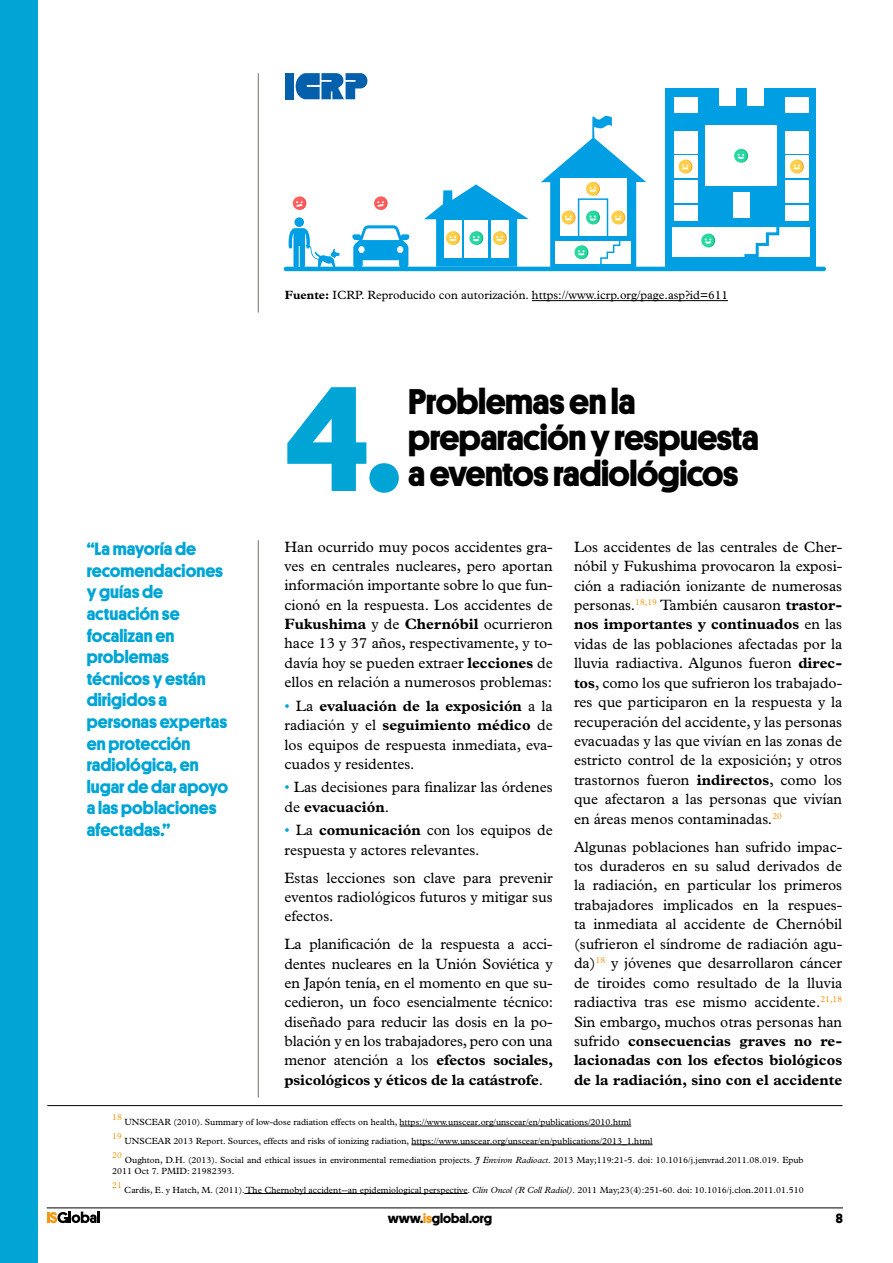
<style>
.page{position:relative;width:893px;height:1263px;background:#fff}
.page>*{position:absolute;margin:0;border:0;box-sizing:border-box;transform-origin:0 0}
.t1{font:700 150px "Platform";color:#00a5d5}
.t2{font:700 36px/36px "Platform";letter-spacing:-.015em;color:#000}
.t3{font:700 18px/21.6px "Platform";color:#00a5d5}
.text_base{font:15px/19.5px "Plantin";color:#000;text-align:justify}
.t4{font:700 13.5px "Platform";color:#000}
.text_base-2{font:12px "Plantin";color:#000}
.leyendas{font:9px/11.2px "Plantin";color:#000}
.leyendas-2{font:8.7px "Plantin";color:#f49712}
.s1{font-weight:700}
.s2{color:#00a5d5}
.s3{font-style:italic}
.s4{color:#f49712}
</style>
<div class="page">
<svg style="left:47px;top:1211px;width:53px;height:12px"></svg>
<hr style="left:47px;top:1207px;width:796px;height:1px;background:#000">
<svg style="left:283px;top:78px;width:543px;height:194px"></svg>
<div style="left:666px;top:88px;width:150px;height:179px;background:#009fe3"></div>
<div style="left:673px;top:227px;width:137px;height:30px;background:#fff"></div>
<div style="left:0;top:0;width:37px;height:1263px;background:#00a5d5"></div>
<hr style="left:258px;top:73px;width:1px;height:240px;background:#867b77">
<div style="left:285px;top:73px;width:9px;height:26px;background:#0460ab"></div>
<svg style="left:296px;top:73px;width:71px;height:26px"></svg>
<div style="left:294px;top:217px;width:10px;height:10px;background:#009fe3;border-radius:50%"></div>
<svg style="left:289px;top:228px;width:51px;height:39px"></svg>
<svg style="left:352px;top:225px;width:58px;height:42px"></svg>
<div style="left:293px;top:197px;width:13px;height:13px;background:#ff5e5e;border-radius:50%"></div>
<svg style="left:296px;top:197px;width:10px;height:13px"></svg>
<svg style="left:374px;top:197px;width:13px;height:13px"></svg>
<svg style="left:377px;top:197px;width:10px;height:13px"></svg>
<svg style="left:424px;top:184px;width:105px;height:83px"></svg>
<svg style="left:701px;top:234px;width:14px;height:13px"></svg>
<svg style="left:705px;top:234px;width:10px;height:13px"></svg>
<svg style="left:541px;top:115px;width:105px;height:152px"></svg>
<div style="left:674px;top:97px;width:24px;height:16px;background:#fff"></div>
<div style="left:785px;top:97px;width:24px;height:16px;background:#fff"></div>
<div style="left:674px;top:205px;width:24px;height:16px;background:#fff"></div>
<div style="left:785px;top:205px;width:24px;height:16px;background:#fff"></div>
<div style="left:674px;top:131px;width:24px;height:22px;background:#fff"></div>
<div style="left:785px;top:131px;width:24px;height:22px;background:#fff"></div>
<div style="left:674px;top:156px;width:24px;height:22px;background:#fff"></div>
<div style="left:785px;top:156px;width:24px;height:22px;background:#fff"></div>
<div style="left:674px;top:180px;width:24px;height:23px;background:#fff"></div>
<div style="left:785px;top:180px;width:24px;height:23px;background:#fff"></div>
<div style="left:719px;top:89px;width:16px;height:17px;background:#fff"></div>
<div style="left:733px;top:192px;width:16px;height:25px;background:#fff"></div>
<div style="left:747px;top:89px;width:17px;height:17px;background:#fff"></div>
<div style="left:705px;top:125px;width:72px;height:61px;background:#fff"></div>
<svg style="left:744px;top:227px;width:36px;height:30px"></svg>
<svg style="left:734px;top:149px;width:14px;height:14px"></svg>
<svg style="left:738px;top:149px;width:10px;height:14px"></svg>
<div style="left:678px;top:160px;width:14px;height:13px;background:#ffcf4a;border-radius:50%"></div>
<svg style="left:682px;top:160px;width:10px;height:13px"></svg>
<div style="left:790px;top:160px;width:14px;height:13px;background:#ffcf4a;border-radius:50%"></div>
<svg style="left:793px;top:160px;width:11px;height:13px"></svg>
<hr style="left:286px;top:267px;width:538px;height:4px;background:#009fe3">
<hr style="left:532px;top:300px;width:196px;height:1px;background:#000">
<hr style="left:258px;top:540px;width:1px;height:557px;background:#867b77">
<hr style="left:400px;top:1126px;width:231px;height:1px;background:#000">
<hr style="left:411px;top:1144px;width:241px;height:1px;background:#000">
<hr style="left:244px;top:1193px;width:224px;height:1px;background:#000">
<hr style="left:47px;top:1105px;width:795px;height:1px;background:#000">
<p class="text_base-2" style="left:285px;top:288px;width:445px"><span class="s1">Fuente:</span> ICRP. Reproducido con autorización. https://www.icrp.org/page.asp?id=611</p>
<p class="t3" style="left:87px;top:537px;width:143px">“La mayoría de recomendaciones y guías de actuación se focalizan en problemas técnicos y están dirigidos a personas expertas en protección radiológica, en lugar de dar apoyo a las poblaciones afectadas.”</p>
<p class="t1" style="left:285px;top:329px;width:117px">4.</p>
<p class="t2" style="left:408px;top:382px;width:352px">Problemas en la preparación y respuesta a eventos radiológicos</p>
<p class="text_base" style="left:284px;top:537px;width:270px">Han ocurrido muy pocos accidentes gra&shy;ves en centrales nucleares, pero aportan información importante sobre lo que fun&shy;cionó en la respuesta. Los accidentes de <span class="s1">Fukushima</span> y de <span class="s1">Chernóbil</span> ocurrieron hace 13 y 37 años, respectivamente, y to&shy;davía hoy se pueden extraer <span class="s1">lecciones</span> de ellos en relación a numerosos problemas:</p>
<p class="text_base" style="left:284px;top:696px;width:270px"><span class="s2">•</span> La <span class="s1">evaluación de la exposición</span> a la radiación y el <span class="s1">seguimiento médico</span> de los equipos de respuesta inmediata, eva&shy;cuados y residentes.</p>
<p class="text_base" style="left:284px;top:778px;width:270px"><span class="s2">•</span> Las decisiones para finalizar las órdenes de <span class="s1">evacuación</span>.</p>
<p class="text_base" style="left:284px;top:820px;width:270px"><span class="s2">•</span> La <span class="s1">comunicación</span> con los equipos de respuesta y actores relevantes.</p>
<p class="text_base" style="left:284px;top:868px;width:270px">Estas lecciones son clave para prevenir eventos radiológicos futuros y mitigar sus efectos.</p>
<p class="text_base" style="left:284px;top:934px;width:270px">La planificación de la respuesta a acci&shy;dentes nucleares en la Unión Soviética y en Japón tenía, en el momento en que su&shy;cedieron, un foco esencialmente técnico: diseñado para reducir las dosis en la po&shy;blación y en los trabajadores, pero con una menor atención a los <span class="s1">efectos sociales, psicológicos y éticos de la catástrofe</span>.</p>
<p class="text_base" style="left:574px;top:537px;width:270px">Los accidentes de las centrales de Cher&shy;nóbil y Fukushima provocaron la exposi&shy;ción a radiación ionizante de numerosas personas.<sup>18,19</sup> También causaron <span class="s1">trastor&shy;nos importantes y continuados</span> en las vidas de las poblaciones afectadas por la lluvia radiactiva. Algunos fueron <span class="s1">direc&shy;tos</span>, como los que sufrieron los trabajado&shy;res que participaron en la respuesta y la recuperación del accidente, y las personas evacuadas y las que vivían en las zonas de estricto control de la exposición; y otros trastornos fueron <span class="s1">indirectos</span>, como los que afectaron a las personas que vivían en áreas menos contaminadas.<sup>20</sup></p>
<p class="text_base" style="left:574px;top:837px;width:270px">Algunas poblaciones han sufrido impac&shy;tos duraderos en su salud derivados de la radiación, en particular los primeros trabajadores implicados en la respues&shy;ta inmediata al accidente de Chernóbil (sufrieron el síndrome de radiación agu&shy;da)<sup>18</sup> y jóvenes que desarrollaron cáncer de tiroides como resultado de la lluvia radiactiva tras ese mismo accidente.<sup>21,18<br></sup>Sin embargo, muchos otras personas han sufrido <span class="s1">consecuencias graves no re&shy;lacionadas con los efectos biológicos de la radiación, sino con el accidente</span></p>
<p class="leyendas-2" style="left:112px;top:1112px;width:11px">18</p>
<p class="leyendas" style="left:124px;top:1116px;width:508px">UNSCEAR (2010). Summary of low-dose radiation effects on health, https://www.unscear.org/unscear/en/publications/2010.html</p>
<p class="leyendas-2" style="left:112px;top:1131px;width:11px">19</p>
<p class="leyendas" style="left:124px;top:1135px;width:530px">UNSCEAR 2013 Report. Sources, effects and risks of ionizing radiation, https://www.unscear.org/unscear/en/publications/2013_1.html</p>
<p class="leyendas-2" style="left:112px;top:1150px;width:11px">20</p>
<p class="leyendas" style="left:112px;top:1154px;width:693px;text-indent:13px">Oughton, D.H. (2013). Social and ethical issues in environmental remediation projects. <span class="s3">J Environ Radioact</span>. 2013 May;119:21-5. doi: 10.1016/j.jenvrad.2011.08.019. Epub<br>2011 Oct 7. PMID: 21982393.</p>
<p class="leyendas-2" style="left:112px;top:1180px;width:11px">21</p>
<p class="leyendas" style="left:124px;top:1184px;width:681px">Cardis, E. y Hatch, M. (2011). The Chernobyl accident--an epidemiological perspective. <span class="s3">Clin Oncol (R Coll Radiol)</span>. 2011 May;23(4):251-60. doi: 10.1016/j.clon.2011.01.510</p>
<p class="t4" style="left:388px;top:1208px;width:106px">www.<span class="s4">is</span>global.org</p>
<p class="t4" style="left:836px;top:1208px;width:9px">8</p>
</div>
